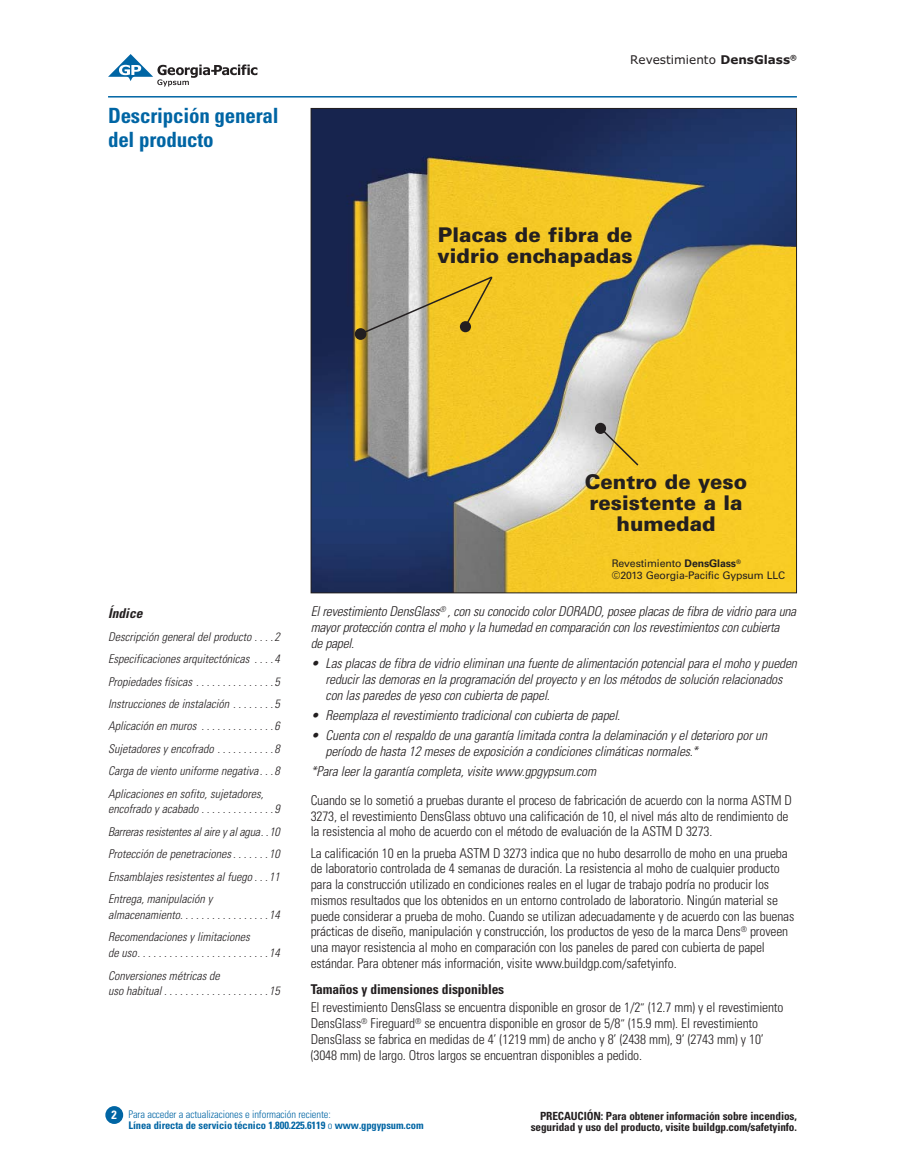
<style>
.page{position:relative;width:905px;height:1175px;background:#fff}
.page>*{position:absolute;margin:0;border:0;box-sizing:border-box;transform-origin:0 0}
.t1{font:700 condensed 21px/24px "Univers LT Std";letter-spacing:-.01em;color:#0065a4}
.t2{font:900 20.25px/21px "Univers LT Std";color:#231f20}
.t3{font:300 condensed 13.5px/15.8px "Univers LT Std";letter-spacing:-.01em;color:#231f20}
.t4{font:italic 300 condensed 13.5px/15.8px "Univers LT Std";letter-spacing:-.01em;color:#231f20}
.t5{font:italic 700 condensed 13.5px "Univers LT Std";color:#231f20}
.t6{font:italic 300 condensed 12px/22.4px "Univers LT Std";color:#231f20;text-align:justify}
.t7{font:12px "Verdana";color:#231f20}
.t8{font:700 condensed 12px "Univers LT Std";color:#fff}
.t9{font:700 condensed 11.25px/11.2px "Univers LT Std";letter-spacing:-.01em;color:#231f20;text-align:right}
.t10{font:700 condensed 10.5px/11.2px "Univers LT Std";letter-spacing:-.01em;color:#0065a4}
.t11{font:10.5px/12px "Univers LT Std";letter-spacing:-.01em;color:#231f20}
.s1{font-weight:700}
.s2{font-size:12px}
.s3{font-weight:300}
</style>
<div class="page">
<div style="left:106px;top:1106px;width:16px;height:17px;background:#0065a4;border-radius:50%"></div>
<div style="left:105px;top:1106px;width:18px;height:17px;border:2px solid #0065a4;border-radius:50%"></div>
<svg style="left:108px;top:54px;width:149px;height:32px"></svg>
<hr style="left:108px;top:96px;width:688px;height:2px;background:#0065a4">
<img style="left:312px;top:110px;width:483px;height:481px">
<svg style="left:599px;top:427px;width:41px;height:40px"></svg>
<div style="left:595px;top:423px;width:11px;height:11px;background:#231f20;border-radius:50%"></div>
<div style="left:355px;top:328px;width:11px;height:12px;background:#231f20;border-radius:50%"></div>
<svg style="left:358px;top:275px;width:136px;height:61px"></svg>
<h1 class="t1" style="left:108px;top:105px;width:172px">Descripción general del producto</h1>
<p class="t7" style="left:630px;top:55px;width:168px">Revestimiento <span class="s1">DensGlass</span><sup>®</sup></p>
<h2 class="t2" style="left:437px;top:225px;width:197px">Placas de fibra de vidrio enchapadas</h2>
<p class="t5" style="left:108px;top:607px;width:36px">Índice</p>
<p class="t6" style="left:108px;top:626px;width:173px">Descripción general del producto . . . .2<br>Especificaciones arquitectónicas . . . .4<br>Propiedades físicas . . . . . . . . . . . . . . .5<br>Instrucciones de instalación . . . . . . . .5<br>Aplicación en muros . . . . . . . . . . . . . .6<br>Sujetadores y encofrado . . . . . . . . . . .8<br>Carga de viento uniforme negativa . . .8<br>Aplicaciones en sofito, sujetadores,</p>
<p class="t6" style="left:108px;top:798px;width:173px">encofrado y acabado . . . . . . . . . . . . . .9<br>Barreras resistentes al aire y al agua. .10<br>Protección de penetraciones . . . . . . .10<br>Ensamblajes resistentes al fuego . . .11<br>Entrega, manipulación y</p>
<p class="t6" style="left:108px;top:904px;width:173px">almacenamiento. . . . . . . . . . . . . . . . .14<br>Recomendaciones y limitaciones</p>
<p class="t6" style="left:108px;top:942px;width:173px">de uso. . . . . . . . . . . . . . . . . . . . . . . . .14<br>Conversiones métricas de</p>
<p class="t6" style="left:108px;top:980px;width:173px">uso habitual . . . . . . . . . . . . . . . . . . . .15</p>
<h2 class="t2" style="left:584px;top:472px;width:164px;text-align:center">Centro de yeso resistente a la humedad</h2>
<p class="t11" style="left:611px;top:558px;width:175px">Revestimiento <span class="s1">DensGlass</span><sup>®<br></sup>©2013 Georgia-Pacific Gypsum LLC</p>
<p class="t4" style="left:310px;top:604px;width:487px">El revestimiento DensGlass<sup>®</sup> , con su conocido color DORADO, posee placas de fibra de vidrio para una mayor protección contra el moho y la humedad en comparación con los revestimientos con cubierta<br>de papel.</p>
<p class="t4" style="left:325px;top:656px;width:473px;text-indent:-15px">• Las placas de fibra de vidrio eliminan una fuente de alimentación potencial para el moho y pueden reducir las demoras en la programación del proyecto y en los métodos de solución relacionados con las paredes de yeso con cubierta de papel.</p>
<p class="t4" style="left:311px;top:708px;width:311px">• Reemplaza el revestimiento tradicional con cubierta de papel.</p>
<p class="t4" style="left:325px;top:728px;width:443px;text-indent:-15px">• Cuenta con el respaldo de una garantía limitada contra la delaminación y el deterioro por un período de hasta 12 meses de exposición a condiciones climáticas normales.*</p>
<p class="t4" style="left:311px;top:763px;width:287px">*Para leer la garantía completa, visite www.gpgypsum.com</p>
<p class="t3" style="left:311px;top:793px;width:483px">Cuando se lo sometió a pruebas durante el proceso de fabricación de acuerdo con la norma ASTM D<br>3273, el revestimiento DensGlass obtuvo una calificación de 10, el nivel más alto de rendimiento de la resistencia al moho de acuerdo con el método de evaluación de la ASTM D 3273.</p>
<p class="t3" style="left:311px;top:845px;width:485px">La calificación 10 en la prueba ASTM D 3273 indica que no hubo desarrollo de moho en una prueba de laboratorio controlada de 4 semanas de duración. La resistencia al moho de cualquier producto para la construcción utilizado en condiciones reales en el lugar de trabajo podría no producir los mismos resultados que los obtenidos en un entorno controlado de laboratorio. Ningún material se puede considerar a prueba de moho. Cuando se utilizan adecuadamente y de acuerdo con las buenas prácticas de diseño, manipulación y construcción, los productos de yeso de la marca Dens<sup>®</sup> proveen una mayor resistencia al moho en comparación con los paneles de pared con cubierta de papel estándar. Para obtener más información, visite www.buildgp.com/safetyinfo.</p>
<p class="t3" style="left:311px;top:981px;width:474px;line-height:17.9px"><span class="s1">Tamaños y dimensiones disponibles<br></span>El revestimiento DensGlass se encuentra disponible en grosor de 1/2<span class="s2">”</span> (12.7 mm) y el revestimiento</p>
<p class="t3" style="left:310px;top:1016px;width:455px">DensGlass<sup>®</sup> Fireguard<sup>®</sup> se encuentra disponible en grosor de 5/8<span class="s2">”</span> (15.9 mm). El revestimiento<br>DensGlass se fabrica en medidas de 4’ (1219 mm) de ancho y 8’ (2438 mm), 9’ (2743 mm) y 10’ (3048 mm) de largo. Otros largos se encuentran disponibles a pedido.</p>
<p class="t8" style="left:112px;top:1109px;width:7px">2</p>
<p class="t10" style="left:128px;top:1109px;width:297px"><span class="s3">Para acceder a actualizaciones e información reciente:<br></span>Línea directa de servicio técnico 1.800.225.6119 <span class="s3">o</span> www.gpgypsum.com</p>
<p class="t9" style="left:530px;top:1110px;width:268px">PRECAUCIÓN: Para obtener información sobre incendios, seguridad y uso del producto, visite buildgp.com/safetyinfo.</p>
</div>
